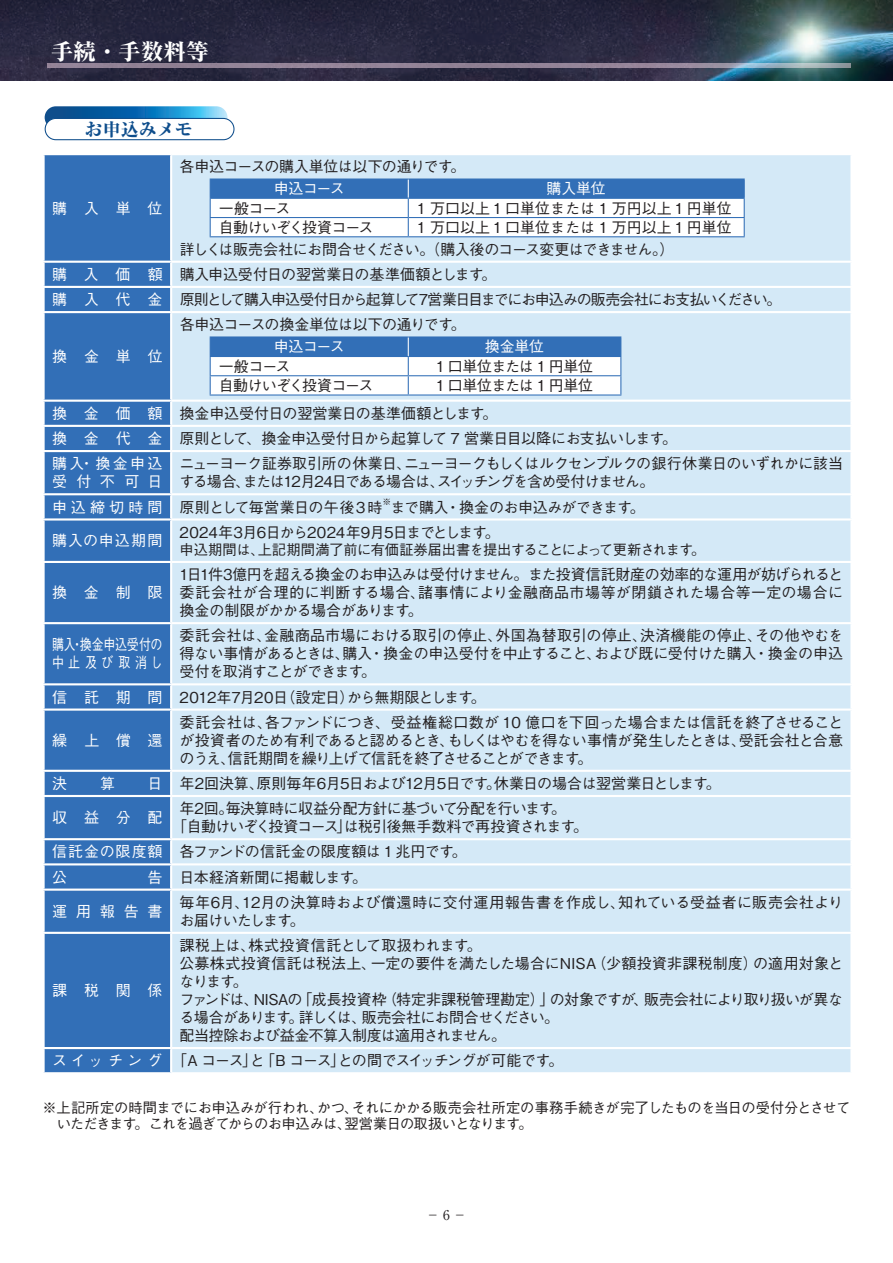
<style>
.page{position:relative;width:893px;height:1263px;background:#fff}
.page>*{position:absolute;margin:0;border:0;box-sizing:border-box;transform-origin:0 0}
.t1{font:800 22.5px "Ryumin Pro";color:#fff}
.t2{font:800 18px "Ryumin Pro";color:#0f4e8c}
.t3{font:500 15px/18px "Gothic BBB Pro";letter-spacing:-.035em;color:#231f20}
.t4{font:500 15px/18px "Gothic BBB Pro";letter-spacing:-.065em;color:#231f20}
.t5{font:500 15px/25.2px "Gothic BBB Pro";letter-spacing:-.07em;color:#231f20}
.t6{font:500 15px/21.9px "Gothic BBB Pro";letter-spacing:-.01em;color:#231f20}
.t7{font:500 15px/18px "Gothic BBB Pro";letter-spacing:.01em;color:#231f20}
.t8{font:500 15px "Gothic BBB Pro";letter-spacing:.335em;color:#fff}
.t9{font:500 15px/25.2px "Gothic BBB Pro";letter-spacing:.015em;color:#231f20}
.t10{font:500 15px "Gothic BBB Pro";letter-spacing:-.055em;color:#231f20}
.t11{font:500 15px "Gothic BBB Pro";color:#231f20}
.t12{font:500 15px "Gothic BBB Pro";letter-spacing:.02em;color:#231f20}
.t13{font:500 15px/18px "Gothic BBB Pro";letter-spacing:.005em;color:#fff;scale:.8 1}
.t14{font:500 15px "Gothic BBB Pro";letter-spacing:-.015em;color:#231f20}
.t15{font:500 15px "Gothic BBB Pro";letter-spacing:.07em;color:#fff}
.t16{font:500 14.25px/15.8px "Gothic BBB Pro";letter-spacing:-.04em;color:#231f20}
.t17{font:13.5px "Ryumin Pro";color:#231f20}
.t18{font:500 8.7px "Gothic BBB Pro";color:#231f20}
.s1{color:#fff}
</style>
<div class="page">
<img style="left:0;top:0;width:893px;height:81px">
<svg style="left:47px;top:64px;width:803px;height:4px;background:#958a9d"></svg>
<div style="left:45px;top:155px;width:125px;height:917px;background:#326fb7"></div>
<div style="left:172px;top:155px;width:678px;height:917px;background:#d4e9f7"></div>
<hr style="left:43px;top:261px;width:128px;height:2px;background:#fff">
<hr style="left:43px;top:286px;width:128px;height:2px;background:#fff">
<hr style="left:43px;top:311px;width:128px;height:2px;background:#fff">
<hr style="left:43px;top:400px;width:128px;height:2px;background:#fff">
<hr style="left:43px;top:425px;width:128px;height:2px;background:#fff">
<hr style="left:43px;top:450px;width:128px;height:2px;background:#fff">
<hr style="left:43px;top:493px;width:128px;height:2px;background:#fff">
<hr style="left:43px;top:518px;width:128px;height:2px;background:#fff">
<hr style="left:43px;top:561px;width:128px;height:2px;background:#fff">
<hr style="left:43px;top:622px;width:128px;height:2px;background:#fff">
<hr style="left:43px;top:683px;width:128px;height:2px;background:#fff">
<hr style="left:43px;top:708px;width:128px;height:3px;background:#fff">
<hr style="left:43px;top:770px;width:128px;height:2px;background:#fff">
<hr style="left:43px;top:795px;width:128px;height:2px;background:#fff">
<hr style="left:43px;top:838px;width:128px;height:2px;background:#fff">
<hr style="left:43px;top:863px;width:128px;height:2px;background:#fff">
<hr style="left:43px;top:888px;width:128px;height:3px;background:#fff">
<hr style="left:43px;top:932px;width:128px;height:2px;background:#fff">
<hr style="left:43px;top:1047px;width:128px;height:2px;background:#fff">
<hr style="left:171px;top:261px;width:682px;height:2px;background:#fff">
<hr style="left:171px;top:286px;width:682px;height:2px;background:#fff">
<hr style="left:171px;top:311px;width:682px;height:2px;background:#fff">
<hr style="left:171px;top:400px;width:682px;height:2px;background:#fff">
<hr style="left:171px;top:425px;width:682px;height:2px;background:#fff">
<hr style="left:171px;top:450px;width:682px;height:2px;background:#fff">
<hr style="left:171px;top:493px;width:682px;height:2px;background:#fff">
<hr style="left:171px;top:518px;width:682px;height:2px;background:#fff">
<hr style="left:171px;top:561px;width:682px;height:2px;background:#fff">
<hr style="left:171px;top:622px;width:682px;height:2px;background:#fff">
<hr style="left:171px;top:683px;width:682px;height:2px;background:#fff">
<hr style="left:171px;top:708px;width:682px;height:3px;background:#fff">
<hr style="left:171px;top:770px;width:682px;height:2px;background:#fff">
<hr style="left:171px;top:795px;width:682px;height:2px;background:#fff">
<hr style="left:171px;top:838px;width:682px;height:2px;background:#fff">
<hr style="left:171px;top:863px;width:682px;height:2px;background:#fff">
<hr style="left:171px;top:888px;width:682px;height:3px;background:#fff">
<hr style="left:171px;top:932px;width:682px;height:2px;background:#fff">
<hr style="left:171px;top:1047px;width:682px;height:2px;background:#fff">
<hr style="left:210px;top:178px;width:198px;height:2px;background:#326fb7">
<hr style="left:408px;top:178px;width:337px;height:2px;background:#326fb7">
<svg style="left:210px;top:179px;width:535px;height:57px"></svg>
<hr style="left:210px;top:236px;width:198px;height:1px;background:#326fb7">
<hr style="left:408px;top:236px;width:337px;height:1px;background:#326fb7">
<hr style="left:210px;top:336px;width:198px;height:1px;background:#326fb7">
<hr style="left:408px;top:336px;width:213px;height:1px;background:#326fb7">
<svg style="left:210px;top:337px;width:411px;height:57px"></svg>
<hr style="left:210px;top:394px;width:198px;height:2px;background:#326fb7">
<hr style="left:408px;top:394px;width:213px;height:2px;background:#326fb7">
<svg style="left:45px;top:106px;width:182px;height:23px;background:#237eba"></svg>
<div style="left:45px;top:118px;width:189px;height:22px;background:#fff;border-radius:11px"></div>
<div style="left:45px;top:118px;width:189px;height:22px;border:1px solid #0f4e8c;border-radius:11px"></div>
<h1 class="t1" style="left:51px;top:33px;width:159px">手続・手数料等</h1>
<p class="t2" style="left:85px;top:115px;width:109px">お申込みメモ</p>
<p class="t3" style="left:180px;top:156px;width:287px">各申込コースの購入単位は以下の通りです。</p>
<p class="t8" style="left:274px;top:177px;width:73px">申込コース</p>
<p class="t8" style="left:547px;top:177px;width:61px">購入単位</p>
<p class="t3" style="left:219px;top:197px;width:73px">一般コース</p>
<p class="t11" style="left:417px;top:196px;width:317px">1 万口以上１口単位または 1 万円以上１円単位</p>
<p class="t10" style="left:219px;top:215px;width:156px">自動けいぞく投資コース</p>
<p class="t8" style="left:52px;top:196px;width:112px">購入単位</p>
<p class="t6" style="left:180px;top:214px;width:554px;text-indent:237px">1 万口以上１口単位または 1 万円以上１円単位詳しくは販売会社にお問合せください。（購入後のコース変更はできません。）</p>
<p class="t5" style="left:52px;top:260px;width:731px"><span class="s1">購 入 価 額</span> 購入申込受付日の翌営業日の基準価額とします。<br><span class="s1">購 入 代 金</span> 原則として購入申込受付日から起算して7営業日目までにお申込みの販売会社にお支払いください。</p>
<p class="t3" style="left:180px;top:314px;width:288px">各申込コースの換金単位は以下の通りです。</p>
<p class="t8" style="left:274px;top:335px;width:73px">申込コース</p>
<p class="t8" style="left:485px;top:335px;width:61px">換金単位</p>
<p class="t3" style="left:219px;top:355px;width:73px">一般コース</p>
<p class="t3" style="left:436px;top:355px;width:159px">1 口単位または 1 円単位</p>
<p class="t10" style="left:219px;top:373px;width:156px">自動けいぞく投資コース</p>
<p class="t8" style="left:52px;top:344px;width:112px">換金単位</p>
<p class="t3" style="left:52px;top:370px;width:543px;line-height:27.9px;text-indent:384px">1 口単位または 1 円単位<span class="s1">換 金 価 額</span> 換金申込受付日の翌営業日の基準価額とします。</p>
<p class="t3" style="left:52px;top:424px;width:626px;line-height:25.2px"><span class="s1">換 金 代 金</span> 原則として、換金申込受付日から起算して 7 営業日目以降にお支払いします。<span class="s1">購入・換金申込</span></p>
<p class="t8" style="left:52px;top:470px;width:112px">受付不可日</p>
<p class="t4" style="left:180px;top:453px;width:665px">ニューヨーク証券取引所の休業日、ニューヨークもしくはルクセンブルクの銀行休業日のいずれかに該当する場合、または12月24日である場合は、スイッチングを含め受付けません。</p>
<p class="t12" style="left:52px;top:495px;width:332px"><span class="s1">申込締切時間</span> 原則として毎営業日の午後３時</p>
<p class="t18" style="left:382px;top:495px;width:10px">※</p>
<p class="t3" style="left:390px;top:496px;width:256px">まで購入・換金のお申込みができます。</p>
<p class="t15" style="left:52px;top:529px;width:112px">購入の申込期間</p>
<p class="t3" style="left:180px;top:521px;width:322px">2024年3月6日から2024年9月5日までとします。</p>
<p class="t16" style="left:180px;top:540px;width:527px">申込期間は、上記期間満了前に有価証券届出書を提出することによって更新されます。</p>
<p class="t8" style="left:52px;top:580px;width:112px">換金制限</p>
<p class="t3" style="left:180px;top:564px;width:665px;text-align:justify">1日1件3億円を超える換金のお申込みは受付けません。また投資信託財産の効率的な運用が妨げられると委託会社が合理的に判断する場合、諸事情により金融商品市場等が閉鎖された場合等一定の場合に換金の制限がかかる場合があります。</p>
<p class="t13" style="left:52px;top:634px;width:140px">購入・換金申込受付の中止及び取消し</p>
<p class="t3" style="left:180px;top:625px;width:665px;text-align:justify">委託会社は、金融商品市場における取引の停止、外国為替取引の停止、決済機能の停止、その他やむを得ない事情があるときは、購入・換金の申込受付を中止すること、および既に受付けた購入・換金の申込受付を取消すことができます。</p>
<p class="t3" style="left:52px;top:686px;width:435px"><span class="s1">信 託 期 間</span> 2012年7月20日（設定日）から無期限とします。</p>
<p class="t8" style="left:52px;top:728px;width:112px">繰上償還</p>
<p class="t3" style="left:180px;top:711px;width:665px;text-align:justify">委託会社は、各ファンドにつき、受益権総口数が 10 億口を下回った場合または信託を終了させることが投資者のため有利であると認めるとき、もしくはやむを得ない事情が発生したときは、受託会社と合意のうえ、信託期間を繰り上げて信託を終了させることができます。</p>
<p class="t8" style="left:52px;top:771px;width:16px">決</p>
<p class="t8" style="left:100px;top:771px;width:16px">算</p>
<p class="t3" style="left:148px;top:772px;width:575px"><span class="s1">日</span> 年2回決算、原則毎年6月5日および12月5日です。休業日の場合は翌営業日とします。</p>
<p class="t8" style="left:52px;top:805px;width:112px">収益分配</p>
<p class="t3" style="left:172px;top:798px;width:417px;text-indent:8px">年2回。毎決算時に収益分配方針に基づいて分配を行います。<br>「自動けいぞく投資コース」は税引後無手数料で再投資されます。</p>
<p class="t9" style="left:52px;top:837px;width:416px"><span class="s1">信託金の限度額</span> 各ファンドの信託金の限度額は 1兆円です。<span class="s1">公</span></p>
<p class="t14" style="left:148px;top:865px;width:221px"><span class="s1">告</span> 日本経済新聞に掲載します。</p>
<p class="t8" style="left:52px;top:899px;width:112px">運用報告書</p>
<p class="t7" style="left:180px;top:891px;width:665px">毎年6月、12月の決算時および償還時に交付運用報告書を作成し、知れている受益者に販売会社よりお届けいたします。</p>
<p class="t3" style="left:180px;top:934px;width:665px">課税上は、株式投資信託として取扱われます。<br>公募株式投資信託は税法上、一定の要件を満たした場合にNISA（少額投資非課税制度）の適用対象となります。<br>ファンドは、NISAの「成長投資枠（特定非課税管理勘定）」の対象ですが、販売会社により取り扱いが異なる場合があります。詳しくは、販売会社にお問合せください。<br>配当控除および益金不算入制度は適用されません。</p>
<p class="t3" style="left:52px;top:1050px;width:513px"><span class="s1">スイッチング</span> 「A コース」と「B コース」との間でスイッチングが可能です。</p>
<p class="t8" style="left:52px;top:978px;width:112px">課税関係</p>
<p class="t16" style="left:57px;top:1098px;width:795px;text-indent:-14px">※上記所定の時間までにお申込みが行われ、かつ、それにかかる販売会社所定の事務手続きが完了したものを当日の受付分とさせていただきます。これを過ぎてからのお申込みは、翌営業日の取扱いとなります。</p>
<p class="t17" style="left:426px;top:1204px;width:42px">－6－</p>
</div>
